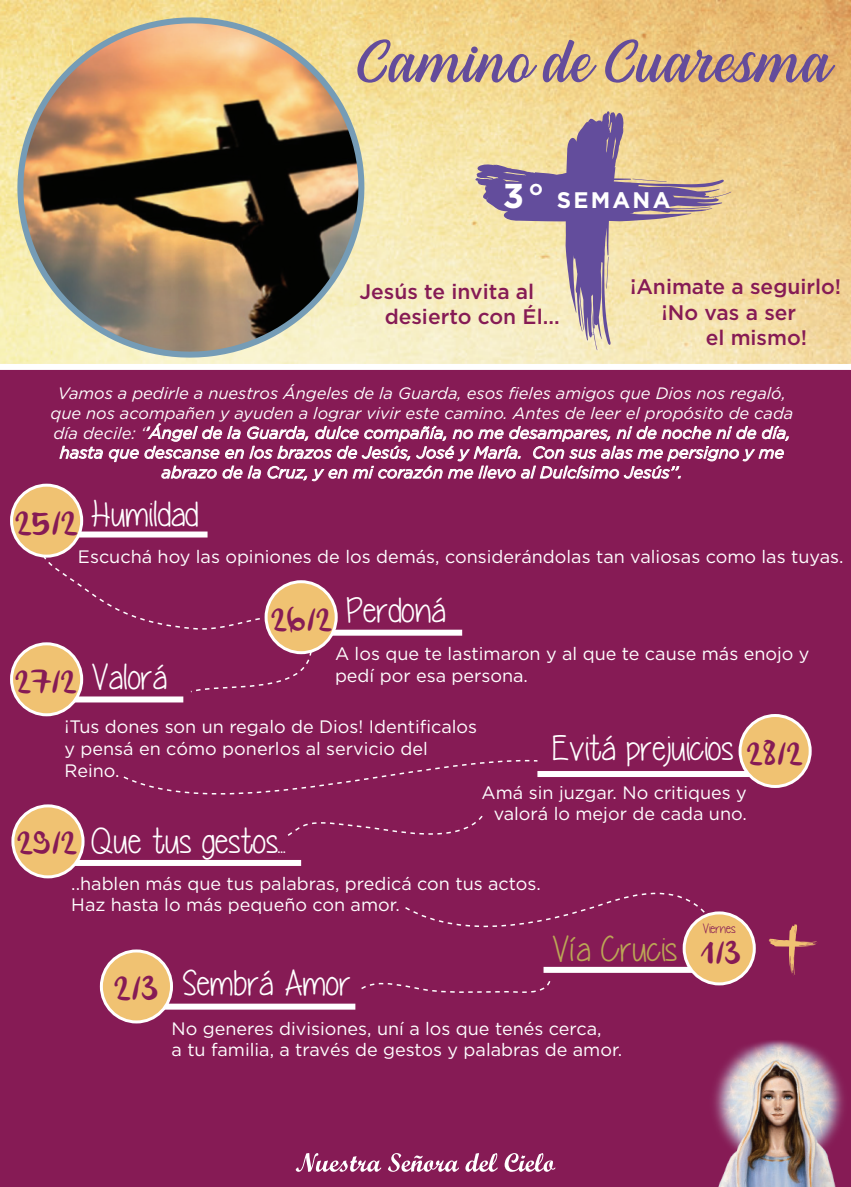
<style>
.page{position:relative;width:851px;height:1187px;background:#fff}
.page>*{position:absolute;margin:0;border:0;box-sizing:border-box;transform-origin:0 0}
.t1{font:55.5px "Hestina";color:#644c9b}
.t2{font:36px "Yummy Cupcakes";color:#fff}
.t3{font:36px "Yummy Cupcakes";color:#bba755}
.t4{font:33px "olivier";color:#861b55}
.t5{font:700 22.5px "Gotham";letter-spacing:.1em;color:#fff}
.t6{font:500 21px/25.2px "Gotham";color:#861b55}
.t7{font:18px/21.6px "Gotham";color:#fff}
.t8{font:italic 16.5px/19.8px "Gotham";color:#fff;text-align:center}
.t9{font:13.5px "Yummy Cupcakes";color:#861b55}
.s1{font-size:34.5px}
.s2{font-family:"olivier";font-size:33px;color:#861b55}
</style>
<div class="page">
<img style="left:0;top:0;width:850px;height:364px">
<div style="left:0;top:366px;width:850px;height:821px;background:#861b55"></div>
<svg style="left:59px;top:446px;width:44px;height:13px"></svg>
<svg style="left:109px;top:423px;width:679px;height:58px"></svg>
<div style="left:12px;top:485px;width:70px;height:71px;background:#f0c272;border-radius:50%"></div>
<div style="left:10px;top:484px;width:73px;height:73px;border:3px solid #fff;border-radius:50%"></div>
<div style="left:79px;top:531px;width:128px;height:6px;background:#fff"></div>
<div style="left:331px;top:629px;width:131px;height:6px;background:#fff"></div>
<div style="left:266px;top:582px;width:70px;height:70px;background:#f0c272;border-radius:50%"></div>
<div style="left:264px;top:580px;width:73px;height:74px;border:3px solid #fff;border-radius:50%"></div>
<div style="left:64px;top:696px;width:119px;height:6px;background:#fff"></div>
<div style="left:12px;top:644px;width:70px;height:71px;background:#f0c272;border-radius:50%"></div>
<div style="left:10px;top:642px;width:73px;height:74px;border:3px solid #fff;border-radius:50%"></div>
<div style="left:537px;top:771px;width:239px;height:6px;background:#fff"></div>
<div style="left:740px;top:715px;width:70px;height:71px;background:#f0c272;border-radius:50%"></div>
<div style="left:738px;top:714px;width:73px;height:74px;border:3px solid #fff;border-radius:50%"></div>
<div style="left:0;top:364px;width:850px;height:6px;background:#fff"></div>
<div style="left:71px;top:860px;width:230px;height:6px;background:#fff"></div>
<div style="left:13px;top:806px;width:70px;height:71px;background:#f0c272;border-radius:50%"></div>
<div style="left:11px;top:804px;width:73px;height:74px;border:3px solid #fff;border-radius:50%"></div>
<div style="left:543px;top:967px;width:176px;height:6px;background:#fff"></div>
<div style="left:684px;top:913px;width:70px;height:71px;background:#f0c272;border-radius:50%"></div>
<div style="left:682px;top:911px;width:73px;height:74px;border:3px solid #fff;border-radius:50%"></div>
<div style="left:154px;top:1003px;width:201px;height:6px;background:#fff"></div>
<div style="left:101px;top:951px;width:70px;height:71px;background:#f0c272;border-radius:50%"></div>
<div style="left:100px;top:949px;width:73px;height:74px;border:3px solid #fff;border-radius:50%"></div>
<svg style="left:190px;top:649px;width:122px;height:44px"></svg>
<svg style="left:123px;top:759px;width:415px;height:77px"></svg>
<svg style="left:361px;top:981px;width:190px;height:12px"></svg>
<svg style="left:42px;top:553px;width:223px;height:77px"></svg>
<svg style="left:405px;top:892px;width:301px;height:48px"></svg>
<img style="left:4px;top:4px;width:367px;height:366px">
<svg style="left:475px;top:111px;width:256px;height:239px;background:#d0bca5"></svg>
<svg style="left:296px;top:1153px;width:85px;height:18px"></svg>
<svg style="left:388px;top:1153px;width:71px;height:18px"></svg>
<svg style="left:465px;top:1153px;width:32px;height:18px"></svg>
<svg style="left:504px;top:1153px;width:51px;height:18px"></svg>
<svg style="left:768px;top:924px;width:49px;height:52px"></svg>
<img style="left:713px;top:1040px;width:131px;height:147px">
<h1 class="t1" style="left:356px;top:30px;width:478px">Camino de Cuaresma</h1>
<p class="t5" style="left:503px;top:187px;width:169px"><span class="s1">3°</span> SEMANA</p>
<p class="t6" style="left:384px;top:278px;width:176px;text-indent:-25px">Jesús te invita al desierto con Él...</p>
<p class="t6" style="left:630px;top:274px;width:213px">¡Animate a seguirlo!</p>
<p class="t6" style="left:661px;top:299px;width:136px">¡No vas a ser</p>
<p class="t6" style="left:705px;top:324px;width:103px">el mismo!</p>
<p class="t8" style="left:50px;top:383px;width:744px">Vamos a pedirle a nuestros Ángeles de la Guarda, esos fieles amigos que Dios nos regaló, que nos acompañen y ayuden a lograr vivir este camino. Antes de leer el propósito de cada día decile: ‘’Ángel de la Guarda, dulce compañía, no me desampares, ni de noche ni de día, hasta que descanse en los brazos de Jesús, José y María. Con sus alas me persigno y me abrazo de la Cruz, y en mi corazón me llevo al Dulcísimo Jesús’’.</p>
<h2 class="t2" style="left:15px;top:493px;width:185px"><sub>25/2</sub> Humildad</h2>
<p class="t7" style="left:78px;top:545px;width:766px">Escuchá hoy las opiniones de los demás, considerándolas tan valiosas como las tuyas.</p>
<h3 class="t4" style="left:15px;top:663px;width:63px">27/2</h3>
<h2 class="t2" style="left:92px;top:657px;width:77px">Valorá</h2>
<h3 class="t4" style="left:271px;top:601px;width:62px">26/2</h3>
<h2 class="t2" style="left:346px;top:590px;width:100px">Perdoná</h2>
<p class="t7" style="left:335px;top:642px;width:476px">A los que te lastimaron y al que te cause más enojo y pedí por esa persona.</p>
<p class="t7" style="left:64px;top:716px;width:414px">¡Tus dones son un regalo de Dios! Identificalos y pensá en cómo ponerlos al servicio del<br>Reino.</p>
<h2 class="t2" style="left:552px;top:728px;width:183px">Evitá prejuicios</h2>
<h3 class="t4" style="left:746px;top:735px;width:57px">28/2</h3>
<h2 class="t2" style="left:17px;top:821px;width:270px"><span class="s2">29/2</span> Que tus gestos...</h2>
<p class="t7" style="left:481px;top:781px;width:267px;text-align:right">Amá sin juzgar. No critiques y valorá lo mejor de cada uno.</p>
<p class="t7" style="left:71px;top:872px;width:471px">..hablen más que tus palabras, predicá con tus actos.<br>Haz hasta lo más pequeño con amor.</p>
<h2 class="t2" style="left:114px;top:962px;width:238px"><sub>2/3</sub> Sembrá Amor</h2>
<p class="t9" style="left:702px;top:921px;width:34px">Viernes</p>
<h2 class="t3" style="left:552px;top:929px;width:126px">Vía Crucis</h2>
<h3 class="t4" style="left:701px;top:934px;width:40px">1/3</h3>
<p class="t7" style="left:171px;top:1017px;width:452px">No generes divisiones, uní a los que tenés cerca,<br>a tu familia, a través de gestos y palabras de amor.</p>
</div>
